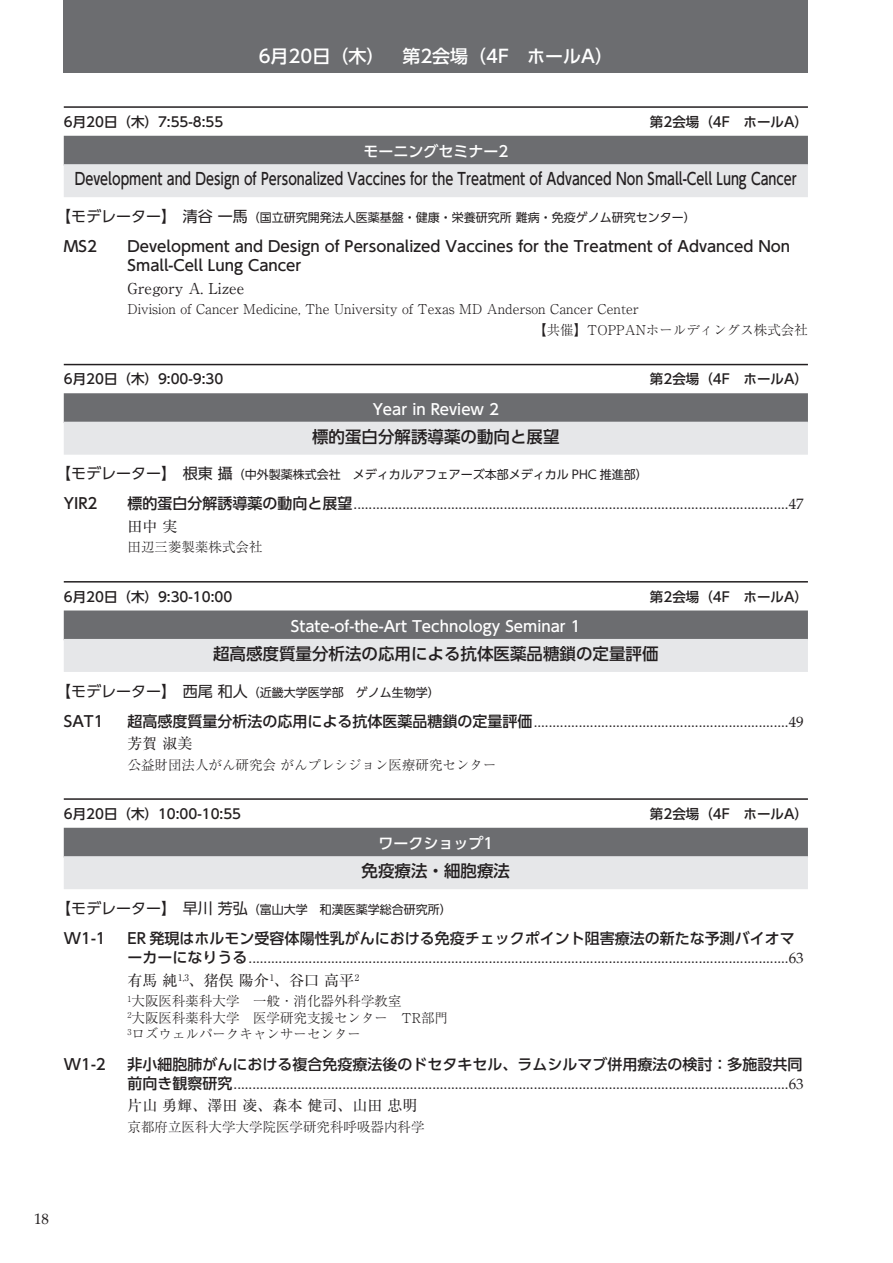
<style>
.page{position:relative;width:893px;height:1263px;background:#fff}
.page>*{position:absolute;margin:0;border:0;box-sizing:border-box;transform-origin:0 0}
.t1{font:500 18px "UD Shin Go Pro";color:#fff}
.t2{font:500 16.5px "UD Shin Go Pro";color:#231f20;scale:.78 1}
.t3{font:500 16.5px "UD Shin Go Pro";color:#231f20}
.t4{font:15px/19.5px "Palatino";color:#231f20}
.t5{font:500 15px/19.5px "UD Shin Go Pro";color:#231f20}
.t6{font:500 15px "UD Shin Go Pro";color:#fff}
.t7{font:15px "Ryumin Pro";color:#231f20}
.t8{font:300 13.5px/16.5px "Ryumin Pro";color:#231f20}
.t9{font:500 13.5px "UD Shin Go Pro";color:#231f20}
.t10{font:12px "UD Shin Go Pro";color:#231f20}
.s1{font-size:15px}
.s2{font-family:"UD Shin Go Pro";font-weight:500}
</style>
<div class="page">
<hr style="left:64px;top:106px;width:744px;height:2px;background:#231f20">
<div style="left:64px;top:136px;width:744px;height:30px;background:#6c6d70"></div>
<div style="left:64px;top:164px;width:744px;height:33px;background:#e6e7e9"></div>
<hr style="left:64px;top:364px;width:744px;height:1px;background:#231f20">
<div style="left:64px;top:393px;width:744px;height:30px;background:#6c6d70"></div>
<div style="left:64px;top:422px;width:744px;height:33px;background:#e6e7e9"></div>
<hr style="left:64px;top:581px;width:744px;height:1px;background:#231f20">
<div style="left:64px;top:610px;width:744px;height:30px;background:#6c6d70"></div>
<div style="left:64px;top:639px;width:744px;height:33px;background:#e6e7e9"></div>
<hr style="left:64px;top:798px;width:744px;height:2px;background:#231f20">
<div style="left:64px;top:828px;width:744px;height:29px;background:#6c6d70"></div>
<div style="left:64px;top:856px;width:744px;height:33px;background:#e6e7e9"></div>
<div style="left:64px;top:0;width:744px;height:72px;background:#6c6d70"></div>
<p class="t1" style="left:259px;top:49px;width:356px">6月20日（木）　第2会場（4F ホールA）</p>
<p class="t9" style="left:64px;top:117px;width:161px">6月20日（木）7:55-8:55</p>
<p class="t9" style="left:650px;top:117px;width:159px">第2会場（4F ホールA）</p>
<p class="t6" style="left:363px;top:146px;width:146px">モーニングセミナー2</p>
<p class="t2" style="left:75px;top:173px;width:927px">Development and Design of Personalized Vaccines for the Treatment of Advanced Non Small-Cell Lung Cancer</p>
<p class="t10" style="left:56px;top:213px;width:641px"><span class="s1">【モデレーター】清谷 一馬</span>（国立研究開発法人医薬基盤・健康・栄養研究所 難病・免疫ゲノム研究センター）</p>
<p class="t5" style="left:64px;top:239px;width:35px">MS2</p>
<p class="t5" style="left:128px;top:239px;width:664px">Development and Design of Personalized Vaccines for the Treatment of Advanced Non<br>Small-Cell Lung Cancer</p>
<p class="t7" style="left:128px;top:282px;width:118px">Gregory A. Lizee</p>
<p class="t8" style="left:128px;top:303px;width:513px">Division of Cancer Medicine, The University of Texas MD Anderson Cancer Center</p>
<p class="t8" style="left:533px;top:324px;width:276px">【共催】TOPPANホールディングス株式会社</p>
<p class="t9" style="left:64px;top:374px;width:161px">6月20日（木）9:00-9:30</p>
<p class="t9" style="left:650px;top:374px;width:159px">第2会場（4F ホールA）</p>
<p class="t6" style="left:373px;top:403px;width:128px">Year in Review 2</p>
<p class="t3" style="left:312px;top:430px;width:249px">標的蛋白分解誘導薬の動向と展望</p>
<p class="t10" style="left:56px;top:470px;width:593px"><span class="s1">【モデレーター】根東 攝</span>（中外製薬株式会社　メディカルアフェアーズ本部メディカル PHC 推進部）</p>
<p class="t5" style="left:64px;top:496px;width:35px">YIR2</p>
<p class="t4" style="left:128px;top:496px;width:678px"><span class="s2">標的蛋白分解誘導薬の動向と展望</span>....................................................................................................................47</p>
<p class="t7" style="left:128px;top:520px;width:51px">田中 実</p>
<p class="t8" style="left:128px;top:541px;width:136px">田辺三菱製薬株式会社</p>
<p class="t9" style="left:64px;top:591px;width:170px">6月20日（木）9:30-10:00</p>
<p class="t9" style="left:650px;top:591px;width:159px">第2会場（4F ホールA）</p>
<p class="t6" style="left:291px;top:620px;width:291px">State-of-the-Art Technology Seminar 1</p>
<p class="t3" style="left:213px;top:648px;width:447px">超高感度質量分析法の応用による抗体医薬品糖鎖の定量評価</p>
<p class="t10" style="left:56px;top:687px;width:385px"><span class="s1">【モデレーター】西尾 和人</span>（近畿大学医学部　ゲノム生物学）</p>
<p class="t5" style="left:64px;top:713px;width:41px">SAT1</p>
<p class="t4" style="left:128px;top:713px;width:678px"><span class="s2">超高感度質量分析法の応用による抗体医薬品糖鎖の定量評価</span>....................................................................49</p>
<p class="t7" style="left:128px;top:738px;width:66px">芳賀 淑美</p>
<p class="t8" style="left:128px;top:758px;width:370px">公益財団法人がん研究会 がんプレシジョン医療研究センター</p>
<p class="t9" style="left:64px;top:809px;width:179px">6月20日（木）10:00-10:55</p>
<p class="t9" style="left:650px;top:809px;width:159px">第2会場（4F ホールA）</p>
<p class="t6" style="left:378px;top:838px;width:116px">ワークショップ1</p>
<p class="t3" style="left:362px;top:865px;width:150px">免疫療法・細胞療法</p>
<p class="t10" style="left:56px;top:905px;width:397px"><span class="s1">【モデレーター】早川 芳弘</span>（富山大学　和漢医薬学総合研究所）</p>
<p class="t5" style="left:64px;top:930px;width:44px">W1-1</p>
<p class="t4" style="left:128px;top:930px;width:678px"><span class="s2">ER 発現はホルモン受容体陽性乳がんにおける免疫チェックポイント阻害療法の新たな予測バイオマーカーになりうる</span>................................................................................................................................................63</p>
<p class="t7" style="left:128px;top:974px;width:233px">有馬 純<sup>1,3</sup>、猪俣 陽介<sup>1</sup>、谷口 高平<sup>2</sup></p>
<p class="t8" style="left:128px;top:995px;width:322px"><sup>1</sup>大阪医科薬科大学　一般・消化器外科学教室<br><sup>2</sup>大阪医科薬科大学　医学研究支援センター　TR部門<br><sup>3</sup>ロズウェルパークキャンサーセンター</p>
<p class="t5" style="left:64px;top:1056px;width:44px">W1-2</p>
<p class="t4" style="left:128px;top:1056px;width:678px"><span class="s2">非小細胞肺がんにおける複合免疫療法後のドセタキセル、ラムシルマブ併用療法の検討：多施設共同前向き観察研究</span>....................................................................................................................................................63</p>
<p class="t7" style="left:128px;top:1100px;width:291px">片山 勇輝、澤田 凌、森本 健司、山田 忠明</p>
<p class="t8" style="left:128px;top:1120px;width:298px">京都府立医科大学大学院医学研究科呼吸器内科学</p>
<p class="t4" style="left:34px;top:1210px;width:16px">18</p>
</div>
